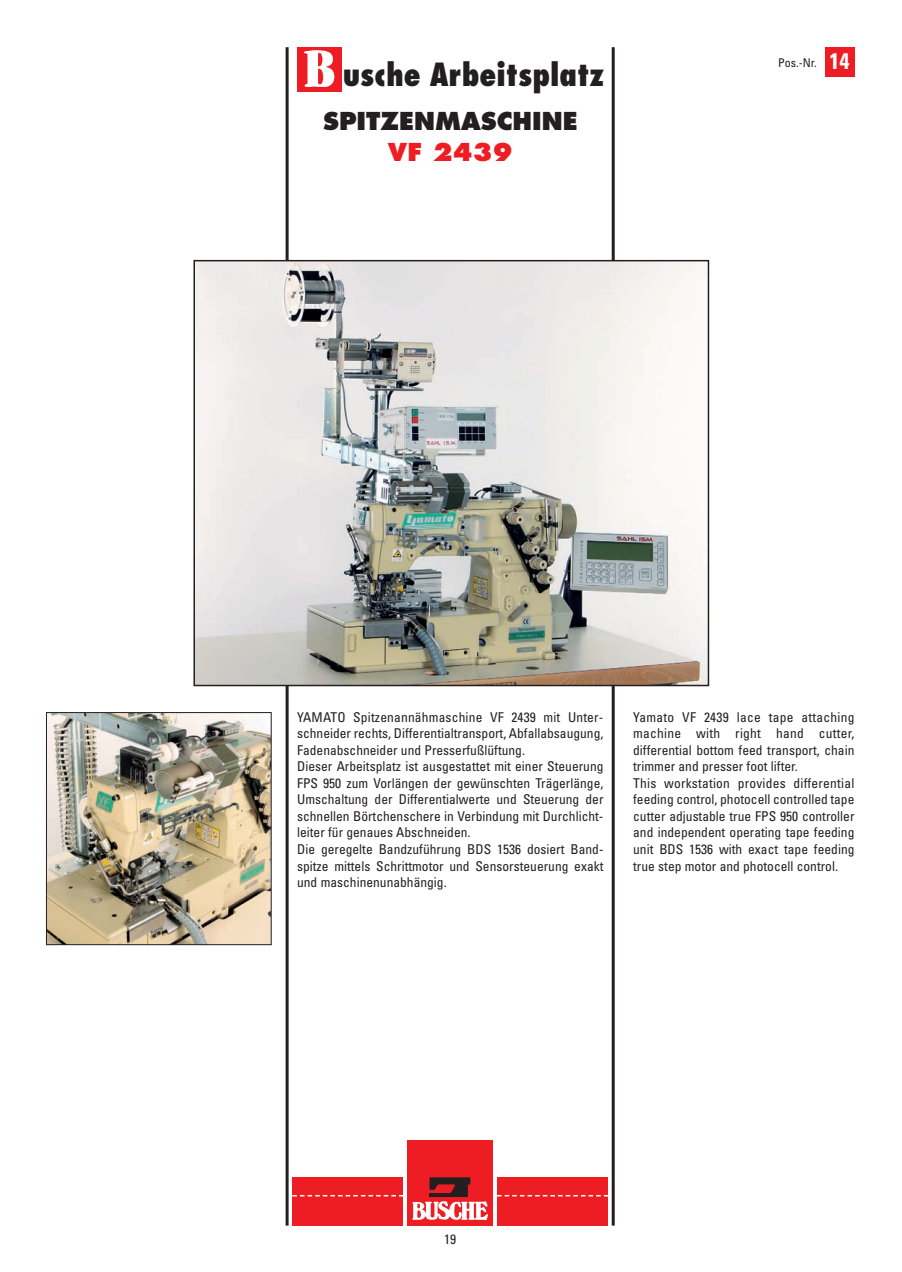
<style>
.page{position:relative;width:902px;height:1272px;background:#fff}
.page>*{position:absolute;margin:0;border:0;box-sizing:border-box;transform-origin:0 0}
.t1{font:800 condensed 31.05px "Futura";color:#231f20}
.t2{font:800 24px "Futura";color:#231f20}
.t3{font:800 24px "Futura";color:#ee1d23}
.t4{font:700 condensed 22.5px "Univers";color:#fff}
.t5{font:condensed 13.5px/16.5px "Univers";color:#231f20}
.t6{font:condensed 12px "Univers";color:#231f20}
</style>
<div class="page">
<hr style="left:285px;top:47px;width:3px;height:1178px;background:#231f20">
<hr style="left:611px;top:47px;width:3px;height:1178px;background:#231f20">
<img style="left:196px;top:263px;width:510px;height:420px">
<div style="left:193px;top:260px;width:516px;height:426px;border:2px solid #231f20"></div>
<img style="left:48px;top:714px;width:221px;height:229px">
<div style="left:46px;top:712px;width:225px;height:233px;border:1px solid #231f20"></div>
<div style="left:824px;top:47px;width:30px;height:30px;background:#ee1d23"></div>
<div style="left:292px;top:1177px;width:111px;height:48px;background:#ee1d23"></div>
<div style="left:497px;top:1177px;width:110px;height:48px;background:#ee1d23"></div>
<svg style="left:292px;top:1195px;width:111px;height:1px"></svg>
<svg style="left:497px;top:1194px;width:111px;height:2px"></svg>
<div style="left:407px;top:1140px;width:86px;height:85px;background:#ee1d23"></div>
<svg style="left:412px;top:1177px;width:76px;height:44px"></svg>
<img style="left:297px;top:47px;width:44px;height:44px">
<h1 class="t1" style="left:343px;top:61px;width:263px">usche Arbeitsplatz</h1>
<h2 class="t2" style="left:323px;top:111px;width:256px">SPITZENMASCHINE</h2>
<h2 class="t3" style="left:388px;top:141px;width:126px">VF 2439</h2>
<p class="t6" style="left:778px;top:58px;width:40px">Pos.-Nr.</p>
<h3 class="t4" style="left:829px;top:53px;width:21px">14</h3>
<p class="t5" style="left:297px;top:710px;width:308px">YAMATO Spitzenannähmaschine VF 2439 mit Unter&shy;schneider rechts, Differentialtransport, Abfallabsaugung, Fadenabschneider und Presserfußlüftung.<br>Dieser Arbeitsplatz ist ausgestattet mit einer Steuerung FPS 950 zum Vorlängen der gewünschten Trägerlänge, Umschaltung der Differentialwerte und Steuerung der schnellen Börtchenschere in Verbindung mit Durchlicht&shy;leiter für genaues Abschneiden.<br>Die geregelte Bandzuführung BDS 1536 dosiert Band&shy;spitze mittels Schrittmotor und Sensorsteuerung exakt und maschinenunabhängig.</p>
<p class="t5" style="left:633px;top:710px;width:223px">Yamato VF 2439 lace tape attaching machine with right hand cutter, differential bottom feed transport, chain trimmer and presser foot lifter.<br>This workstation provides differential feeding control, photocell controlled tape cutter adjustable true FPS 950 controller and independent operating tape feeding unit BDS 1536 with exact tape feeding true step motor and photocell control.</p>
<p class="t5" style="left:444px;top:1231px;width:13px">19</p>
</div>
